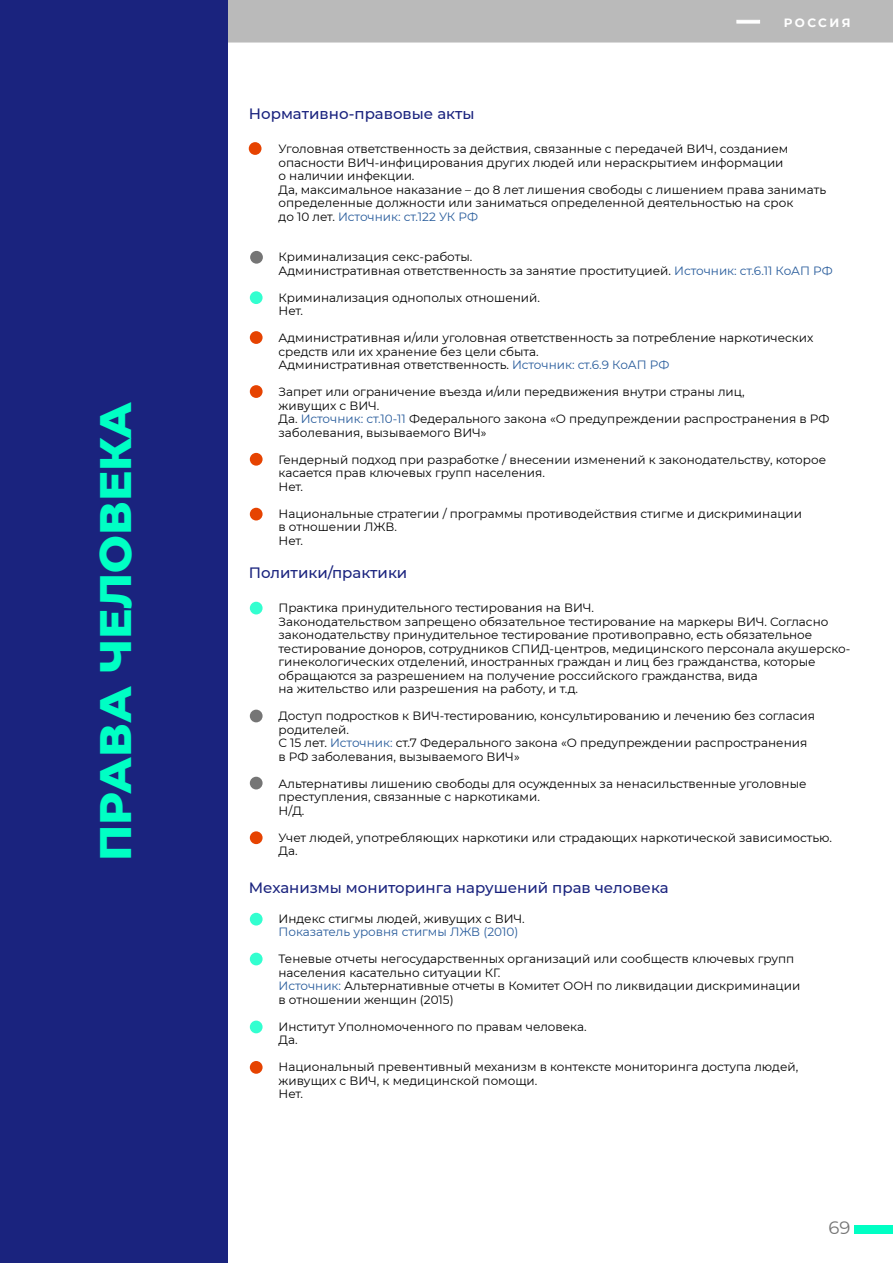
<style>
.page{position:relative;width:893px;height:1263px;background:#fff}
.page>*{position:absolute;margin:0;border:0;box-sizing:border-box;transform-origin:0 0}
.t1{font:800 45px "Montserrat";color:#00ffc4}
.t2{font:18px "Montserrat";color:#757575}
.t3{font:500 15px "Montserrat";color:#1a237e}
.t4{font:12px/13.5px "Montserrat";color:#000}
.t5{font:12px "Montserrat";color:#275b9b}
.t6{font:700 12px "Montserrat";letter-spacing:.2em;color:#fff}
.s1{color:#275b9b}
</style>
<div class="page">
<div style="left:855px;top:1225px;width:38px;height:9px;background:#00ffc4"></div>
<div style="left:1px;top:1px;width:891px;height:41px;background:#bababa"></div>
<div style="left:0;top:0;width:893px;height:43px;border:2px solid #bababa"></div>
<div style="left:0;top:0;width:227px;height:1263px;background:#1a237e"></div>
<div style="left:249px;top:142px;width:12px;height:13px;background:#e64301;border-radius:50%"></div>
<div style="left:250px;top:251px;width:13px;height:13px;background:#757575;border-radius:50%"></div>
<div style="left:250px;top:291px;width:13px;height:13px;background:#33ffd0;border-radius:50%"></div>
<div style="left:250px;top:331px;width:13px;height:13px;background:#e64301;border-radius:50%"></div>
<div style="left:250px;top:385px;width:13px;height:13px;background:#e64301;border-radius:50%"></div>
<div style="left:250px;top:453px;width:13px;height:13px;background:#e64301;border-radius:50%"></div>
<div style="left:250px;top:508px;width:13px;height:12px;background:#e64301;border-radius:50%"></div>
<div style="left:250px;top:602px;width:13px;height:12px;background:#33ffd0;border-radius:50%"></div>
<div style="left:250px;top:710px;width:13px;height:12px;background:#757575;border-radius:50%"></div>
<div style="left:250px;top:777px;width:13px;height:12px;background:#757575;border-radius:50%"></div>
<div style="left:250px;top:913px;width:13px;height:12px;background:#33ffd0;border-radius:50%"></div>
<div style="left:250px;top:953px;width:13px;height:12px;background:#33ffd0;border-radius:50%"></div>
<div style="left:250px;top:1020px;width:13px;height:13px;background:#33ffd0;border-radius:50%"></div>
<div style="left:250px;top:1061px;width:13px;height:13px;background:#e64301;border-radius:50%"></div>
<div style="left:250px;top:831px;width:13px;height:13px;background:#e64301;border-radius:50%"></div>
<hr style="left:737px;top:20px;width:23px;height:3px;background:#fff">
<h1 class="t1" style="left:82px;top:861px;width:461px;rotate:-90deg">ПРАВА ЧЕЛОВЕКА</h1>
<p class="t6" style="left:784px;top:14px;width:68px">РОССИЯ</p>
<p class="t3" style="left:249px;top:103px;width:227px">Нормативно-правовые акты</p>
<p class="t4" style="left:279px;top:142px;width:549px">Уголовная ответственность за действия, связанные с передачей ВИЧ, созданием опасности ВИЧ-инфицирования других людей или нераскрытием информации<br>о наличии инфекции.<br>Да, максимальное наказание – до 8 лет лишения свободы с лишением права занимать определенные должности или заниматься определенной деятельностью на срок<br>до 10 лет. <span class="s1">Источник: ст.122 УК РФ</span></p>
<p class="t4" style="left:279px;top:250px;width:556px">Криминализация секс-работы.<br>Административная ответственность за занятие проституцией. <span class="s1">Источник: ст.6.11 КоАП РФ</span></p>
<p class="t4" style="left:279px;top:290px;width:263px">Криминализация однополых отношений.<br>Нет.</p>
<p class="t4" style="left:279px;top:331px;width:536px">Административная и/или уголовная ответственность за потребление наркотических средств или их хранение без цели сбыта.<br>Административная ответственность. <span class="s1">Источник: ст.6.9 КоАП РФ</span></p>
<p class="t4" style="left:279px;top:385px;width:552px">Запрет или ограничение въезда и/или передвижения внутри страны лиц,<br>живущих с ВИЧ.<br>Да. <span class="s1">Источник: ст.10-11</span> Федерального закона «О предупреждении распространения в РФ заболевания, вызываемого ВИЧ»</p>
<p class="t4" style="left:279px;top:452px;width:549px">Гендерный подход при разработке / внесении изменений к законодательству, которое касается прав ключевых групп населения.<br>Нет.</p>
<p class="t4" style="left:279px;top:506px;width:525px">Национальные стратегии / программы противодействия стигме и дискриминации в отношении ЛЖВ.<br>Нет.</p>
<p class="t3" style="left:249px;top:562px;width:160px">Политики/практики</p>
<p class="t4" style="left:279px;top:601px;width:573px">Практика принудительного тестирования на ВИЧ.<br>Законодательством запрещено обязательное тестирование на маркеры ВИЧ. Согласно законодательству принудительное тестирование противоправно, есть обязательное тестирование доноров, сотрудников СПИД-центров, медицинского персонала акушерско&shy;гинекологических отделений, иностранных граждан и лиц без гражданства, которые обращаются за разрешением на получение российского гражданства, вида<br>на жительство или разрешения на работу, и т.д.</p>
<p class="t4" style="left:279px;top:709px;width:538px">Доступ подростков к ВИЧ-тестированию, консультированию и лечению без согласия родителей.<br>С 15 лет. <span class="s1">Источник:</span> ст.7 Федерального закона «О предупреждении распространения в РФ заболевания, вызываемого ВИЧ»</p>
<p class="t4" style="left:279px;top:776px;width:529px">Альтернативы лишению свободы для осужденных за ненасильственные уголовные преступления, связанные с наркотиками.<br>Н/Д.</p>
<p class="t4" style="left:279px;top:830px;width:555px">Учет людей, употребляющих наркотики или страдающих наркотической зависимостью.<br>Да.</p>
<p class="t3" style="left:249px;top:877px;width:421px">Механизмы мониторинга нарушений прав человека</p>
<p class="t4" style="left:279px;top:911px;width:248px">Индекс стигмы людей, живущих с ВИЧ.</p>
<p class="t5" style="left:279px;top:923px;width:241px">Показатель уровня стигмы ЛЖВ (2010)</p>
<p class="t4" style="left:279px;top:952px;width:523px">Теневые отчеты негосударственных организаций или сообществ ключевых групп населения касательно ситуации КГ.<br><span class="s1">Источник:</span> Альтернативные отчеты в Комитет ООН по ликвидации дискриминации в отношении женщин (2015)</p>
<p class="t4" style="left:279px;top:1019px;width:310px">Институт Уполномоченного по правам человека.<br>Да.</p>
<p class="t4" style="left:279px;top:1060px;width:521px">Национальный превентивный механизм в контексте мониторинга доступа людей, живущих с ВИЧ, к медицинской помощи.<br>Нет.</p>
<h2 class="t2" style="left:828px;top:1215px;width:23px">69</h2>
</div>
